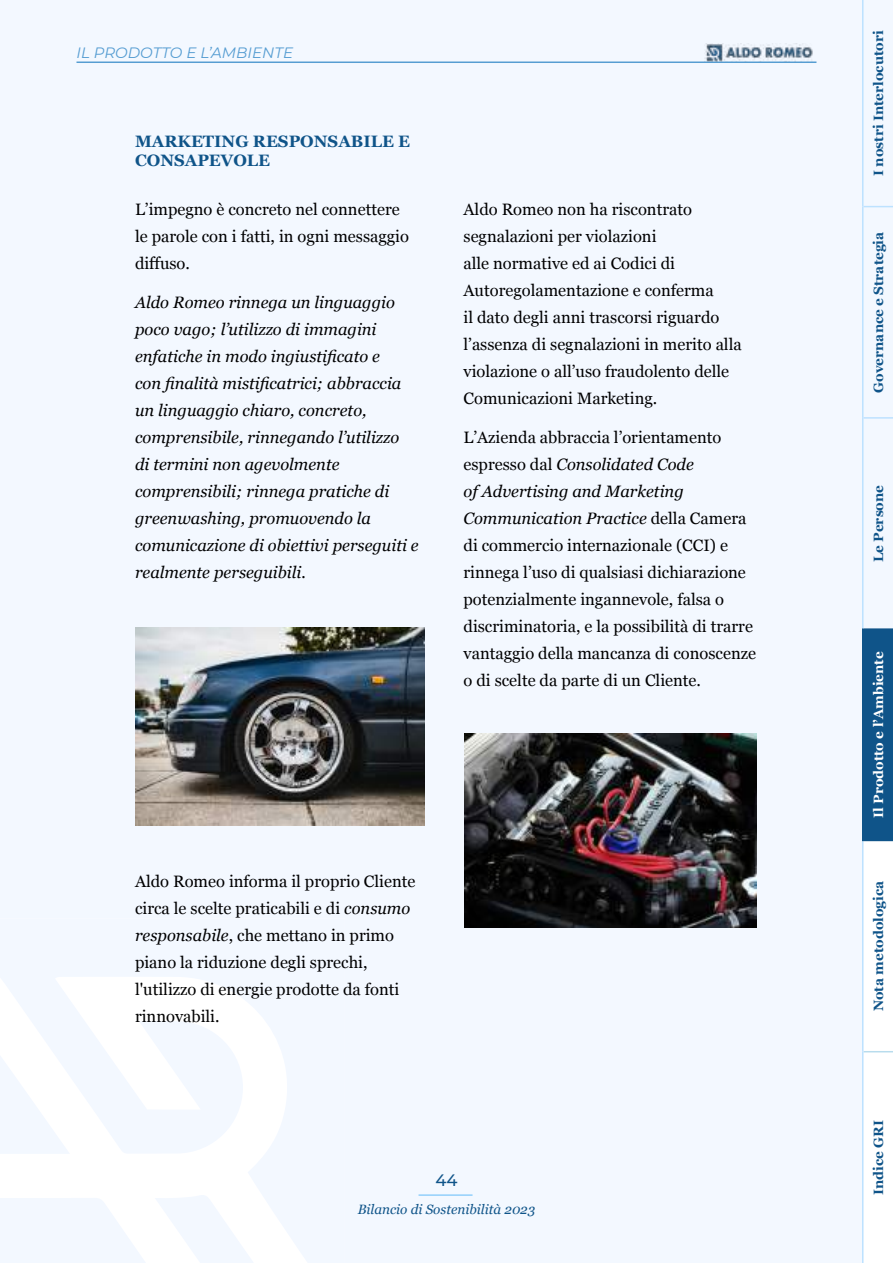
<style>
.page{position:relative;width:893px;height:1263px;background:#f3f8ff}
.page>*{position:absolute;margin:0;border:0;box-sizing:border-box;transform-origin:0 0}
.t1{font:16.5px/27px "Georgia";color:#000}
.t2{font:italic 16.5px/27px "Georgia";color:#000}
.t3{font:700 16.5px/18px "Georgia";color:#0f5489}
.t4{font:500 16.5px "Montserrat";color:#0f5489}
.t5{font:italic 15px "Montserrat";color:#569dd2}
.t6{font:700 13.5px "Georgia";color:#0f5489}
.t7{font:italic 13.5px "Georgia";color:#0f5489}
.t8{font:700 13.5px "Georgia";color:#fff}
.s1{font-style:italic}
</style>
<div class="page">
<hr style="left:76px;top:62px;width:740px;height:1px;background:#569dd2">
<hr style="left:418px;top:1194px;width:54px;height:2px;background:#92cffb">
<svg style="left:863px;top:841px;width:30px;height:422px"></svg>
<div style="left:863px;top:629px;width:30px;height:211px;background:#0f5489"></div>
<hr style="left:863px;top:1051px;width:30px;height:1px;background:#b8dced">
<hr style="left:862px;top:207px;width:1px;height:211px;background:#bde2ff">
<hr style="left:863px;top:417px;width:30px;height:2px;background:#bde2ff">
<hr style="left:862px;top:418px;width:1px;height:210px;background:#bde2ff">
<hr style="left:862px;top:1052px;width:1px;height:211px;background:#bde2ff">
<hr style="left:862px;top:841px;width:1px;height:211px;background:#bde2ff">
<hr style="left:862px;top:0;width:1px;height:207px;background:#bde2ff">
<hr style="left:863px;top:206px;width:30px;height:1px;background:#bde2ff">
<hr style="left:862px;top:628px;width:1px;height:213px;background:#0f5489">
<hr style="left:863px;top:840px;width:30px;height:1px;background:#0f5489">
<hr style="left:863px;top:628px;width:30px;height:2px;background:#0f5489">
<img style="left:705px;top:44px;width:111px;height:18px">
<svg style="left:0;top:977px;width:307px;height:286px;fill:#fff"></svg>
<img style="left:135px;top:627px;width:290px;height:198px">
<img style="left:464px;top:733px;width:292px;height:195px">
<p class="t5" style="left:76px;top:42px;width:218px">IL PRODOTTO E L’AMBIENTE</p>
<p class="t3" style="left:135px;top:132px;width:276px">MARKETING RESPONSABILE E<br>CONSAPEVOLE</p>
<p class="t1" style="left:135px;top:195px;width:275px">L’impegno è concreto nel connettere le parole con i fatti, in ogni messaggio diffuso.</p>
<p class="t2" style="left:135px;top:288px;width:285px">Aldo Romeo rinnega un linguaggio poco vago; l’utilizzo di immagini enfatiche in modo ingiustificato e<br>con finalità mistificatrici; abbraccia un linguaggio chiaro, concreto, comprensibile, rinnegando l’utilizzo<br>di termini non agevolmente comprensibili; rinnega pratiche di greenwashing, promuovendo la comunicazione di obiettivi perseguiti e realmente perseguibili.</p>
<p class="t1" style="left:463px;top:195px;width:280px">Aldo Romeo non ha riscontrato segnalazioni per violazioni<br>alle normative ed ai Codici di Autoregolamentazione e conferma<br>il dato degli anni trascorsi riguardo l’assenza di segnalazioni in merito alla violazione o all’uso fraudolento delle Comunicazioni Marketing.</p>
<p class="t1" style="left:463px;top:423px;width:294px">L’Azienda abbraccia l’orientamento espresso dal <span class="s1">Consolidated Code<br>of Advertising and Marketing Communication Practice</span> della Camera di commercio internazionale (CCI) e rinnega l’uso di qualsiasi dichiarazione potenzialmente ingannevole, falsa o discriminatoria, e la possibilità di trarre vantaggio della mancanza di conoscenze o di scelte da parte di un Cliente.</p>
<p class="t1" style="left:135px;top:867px;width:282px">Aldo Romeo informa il proprio Cliente circa le scelte praticabili e di <span class="s1">consumo responsabile</span>, che mettano in primo piano la riduzione degli sprechi, l'utilizzo di energie prodotte da fonti rinnovabili.</p>
<p class="t4" style="left:435px;top:1168px;width:24px">44</p>
<p class="t7" style="left:358px;top:1199px;width:179px">Bilancio di Sostenibilità 2023</p>
<p class="t6" style="left:868px;top:176px;width:147px;rotate:-90deg">I nostri Interlocutori</p>
<p class="t6" style="left:868px;top:393px;width:162px;rotate:-90deg">Governance e Strategia</p>
<p class="t6" style="left:868px;top:562px;width:79px;rotate:-90deg">Le Persone</p>
<p class="t8" style="left:868px;top:818px;width:168px;rotate:-90deg">Il Prodotto e l’Ambiente</p>
<p class="t6" style="left:868px;top:1011px;width:132px;rotate:-90deg">Nota metodologica</p>
<p class="t6" style="left:868px;top:1195px;width:77px;rotate:-90deg">Indice GRI</p>
</div>
